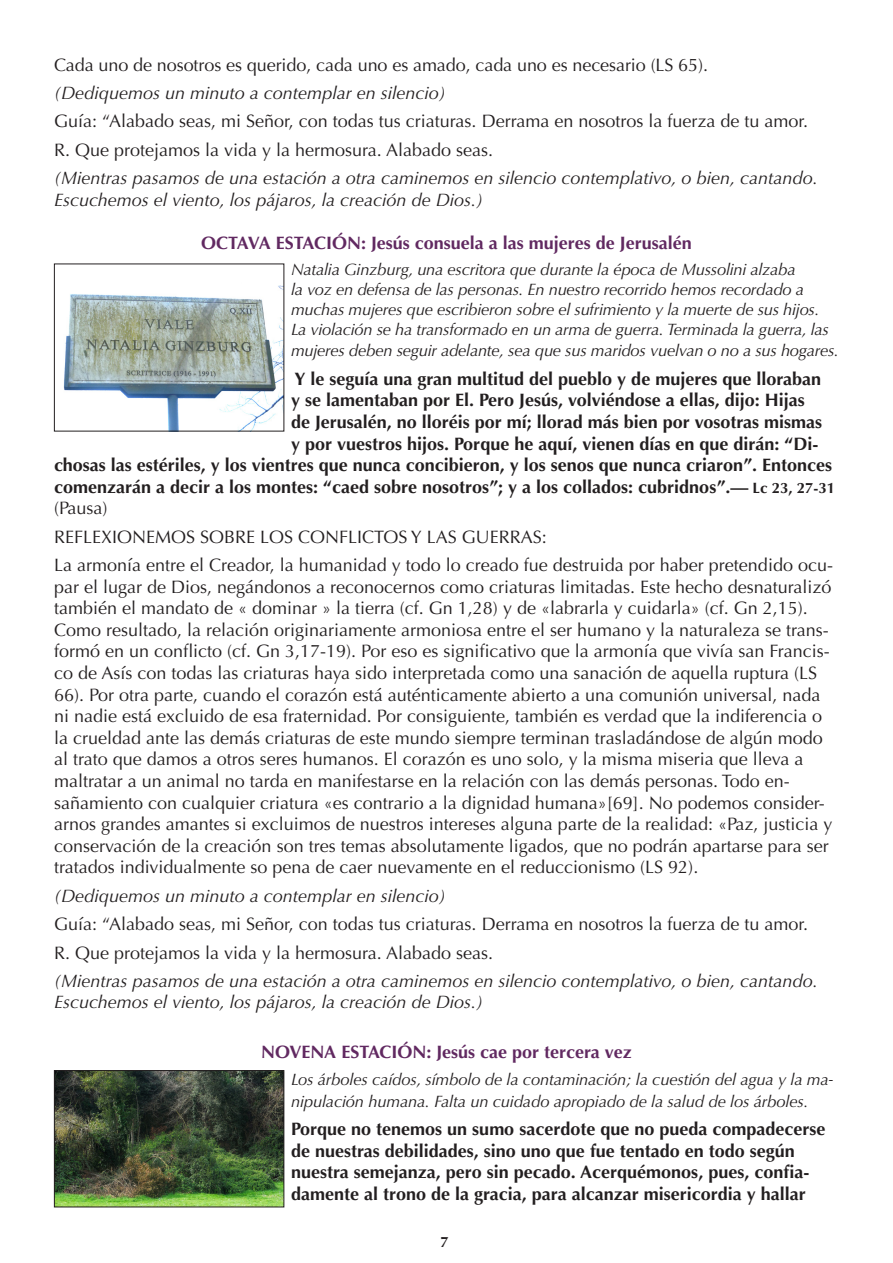
<style>
.page{position:relative;width:893px;height:1263px;background:#fff}
.page>*{position:absolute;margin:0;border:0;box-sizing:border-box;transform-origin:0 0}
.t1{font:18px/21.6px "Optima";color:#231f20}
.t2{font:700 18px/21.6px "Optima";color:#231f20}
.t3{font:italic 18px/21.6px "Optima";color:#231f20}
.t4{font:700 18px "Optima";color:#612961}
.t5{font:italic 16.5px/19.8px "Optima";letter-spacing:-.015em;color:#231f20}
.t6{font:700 15px "Optima";color:#231f20}
.s1{font-size:15px}
</style>
<div class="page">
<img style="left:63px;top:285px;width:219px;height:144px">
<img style="left:56px;top:1072px;width:226px;height:133px">
<div style="left:54px;top:1070px;width:230px;height:137px;border:1px solid #231f20"></div>
<p class="t1" style="left:54px;top:54px;width:656px">Cada uno de nosotros es querido, cada uno es amado, cada uno es necesario (LS 65).</p>
<p class="t3" style="left:54px;top:82px;width:393px">(Dediquemos un minuto a contemplar en silencio)</p>
<p class="t1" style="left:54px;top:111px;width:756px">Guía: “Alabado seas, mi Señor, con todas tus criaturas. Derrama en nosotros la fuerza de tu amor.</p>
<p class="t1" style="left:54px;top:139px;width:441px">R. Que protejamos la vida y la hermosura. Alabado seas.</p>
<p class="t3" style="left:54px;top:167px;width:765px">(Mientras pasamos de una estación a otra caminemos en silencio contemplativo, o bien, cantando.<br>Escuchemos el viento, los pájaros, la creación de Dios.)</p>
<p class="t4" style="left:201px;top:232px;width:492px">OCTAVA ESTACIÓN: Jesús consuela a las mujeres de Jerusalén</p>
<p class="t5" style="left:291px;top:260px;width:539px">Natalia Ginzburg, una escritora que durante la época de Mussolini alzaba<br>la voz en defensa de las personas. En nuestro recorrido hemos recordado a muchas mujeres que escribieron sobre el sufrimiento y la muerte de sus hijos.<br>La violación se ha transformado en un arma de guerra. Terminada la guerra, las</p>
<p class="t5" style="left:291px;top:341px;width:549px">mujeres deben seguir adelante, sea que sus maridos vuelvan o no a sus hogares.</p>
<p class="t2" style="left:294px;top:368px;width:528px">Y le seguía una gran multitud del pueblo y de mujeres que lloraban</p>
<p class="t2" style="left:291px;top:390px;width:515px">y se lamentaban por El. Pero Jesús, volviéndose a ellas, dijo: Hijas</p>
<p class="t2" style="left:291px;top:411px;width:533px">de Jerusalén, no lloréis por mí; llorad más bien por vosotras mismas</p>
<p class="t2" style="left:291px;top:433px;width:529px">y por vuestros hijos. Porque he aquí, vienen días en que dirán: “Di-</p>
<p class="t2" style="left:54px;top:454px;width:780px">chosas las estériles, y los vientres que nunca concibieron, y los senos que nunca criaron”. Entonces</p>
<p class="t2" style="left:54px;top:476px;width:782px">comenzarán a decir a los montes: “caed sobre nosotros”; y a los collados: cubridnos”.— <span class="s1">Lc 23, 27-31</span></p>
<p class="t1" style="left:54px;top:498px;width:55px">(Pausa)</p>
<p class="t1" style="left:54px;top:526px;width:494px">REFLEXIONEMOS SOBRE LOS CONFLICTOS Y LAS GUERRAS:</p>
<p class="t1" style="left:54px;top:554px;width:780px">La armonía entre el Creador, la humanidad y todo lo creado fue destruida por haber pretendido ocu&shy;par el lugar de Dios, negándonos a reconocernos como criaturas limitadas. Este hecho desnaturalizó también el mandato de « dominar » la tierra (cf. Gn 1,28) y de «labrarla y cuidarla» (cf. Gn 2,15).<br>Como resultado, la relación originariamente armoniosa entre el ser humano y la naturaleza se trans&shy;formó en un conflicto (cf. Gn 3,17-19). Por eso es significativo que la armonía que vivía san Francis&shy;co de Asís con todas las criaturas haya sido interpretada como una sanación de aquella ruptura (LS 66). Por otra parte, cuando el corazón está auténticamente abierto a una comunión universal, nada ni nadie está excluido de esa fraternidad. Por consiguiente, también es verdad que la indiferencia o la crueldad ante las demás criaturas de este mundo siempre terminan trasladándose de algún modo al trato que damos a otros seres humanos. El corazón es uno solo, y la misma miseria que lleva a maltratar a un animal no tarda en manifestarse en la relación con las demás personas. Todo en&shy;sañamiento con cualquier criatura «es contrario a la dignidad humana»[69]. No podemos consider&shy;arnos grandes amantes si excluimos de nuestros intereses alguna parte de la realidad: «Paz, justicia y conservación de la creación son tres temas absolutamente ligados, que no podrán apartarse para ser tratados individualmente so pena de caer nuevamente en el reduccionismo (LS 92).</p>
<p class="t3" style="left:54px;top:885px;width:393px">(Dediquemos un minuto a contemplar en silencio)</p>
<p class="t1" style="left:54px;top:913px;width:756px">Guía: “Alabado seas, mi Señor, con todas tus criaturas. Derrama en nosotros la fuerza de tu amor.</p>
<p class="t1" style="left:54px;top:942px;width:441px">R. Que protejamos la vida y la hermosura. Alabado seas.</p>
<p class="t3" style="left:54px;top:970px;width:765px">(Mientras pasamos de una estación a otra caminemos en silencio contemplativo, o bien, cantando.<br>Escuchemos el viento, los pájaros, la creación de Dios.)</p>
<p class="t4" style="left:261px;top:1042px;width:372px">NOVENA ESTACIÓN: Jesús cae por tercera vez</p>
<p class="t5" style="left:291px;top:1069px;width:544px;line-height:21.6px">Los árboles caídos, símbolo de la contaminación; la cuestión del agua y la ma&shy;nipulación humana. Falta un cuidado apropiado de la salud de los árboles.</p>
<p class="t2" style="left:291px;top:1118px;width:536px">Porque no tenemos un sumo sacerdote que no pueda compadecerse de nuestras debilidades, sino uno que fue tentado en todo según nuestra semejanza, pero sin pecado. Acerquémonos, pues, confia&shy;damente al trono de la gracia, para alcanzar misericordia y hallar</p>
<p class="t6" style="left:441px;top:1233px;width:10px">7</p>
</div>
